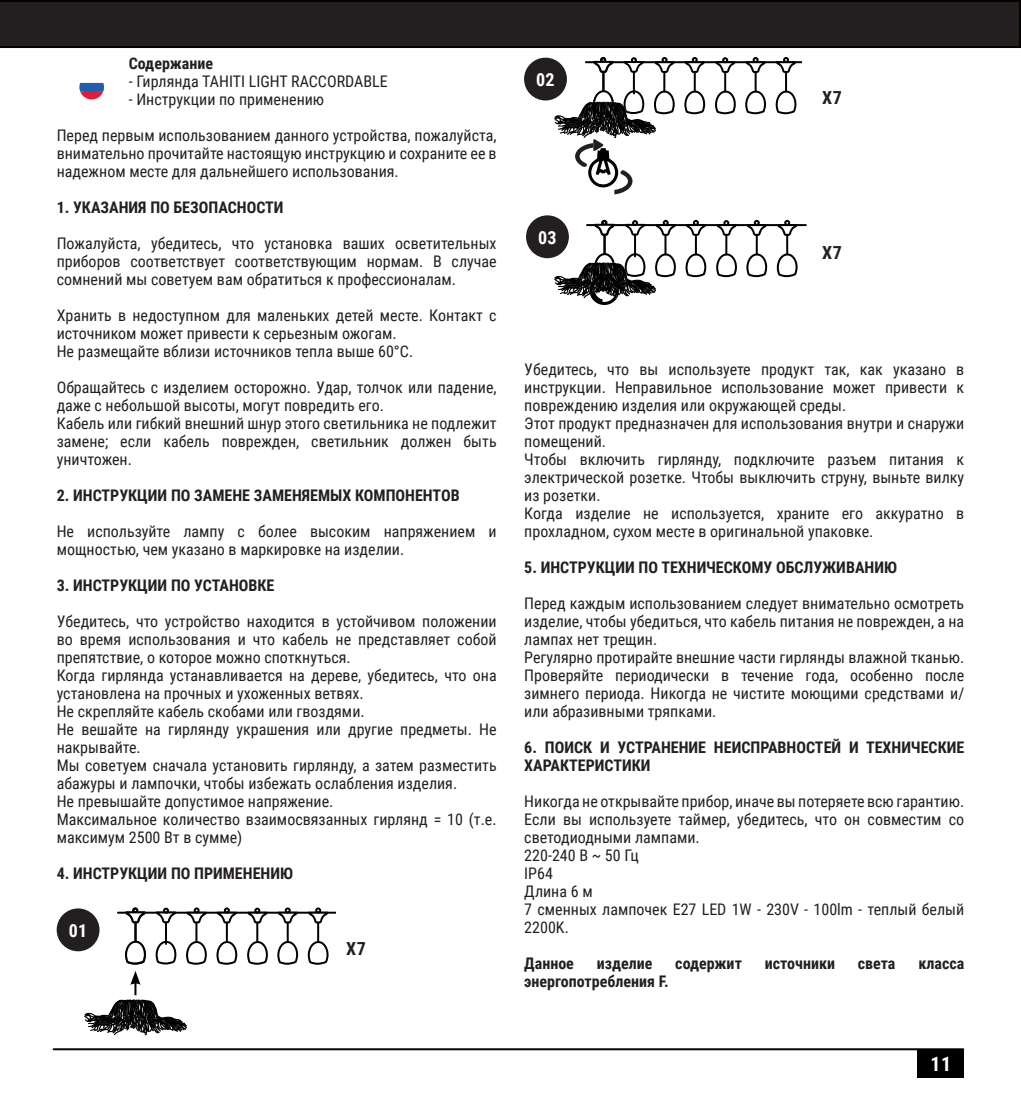
<style>
.page{position:relative;width:1021px;height:1106px;background:#fff}
.page>*{position:absolute;margin:0;border:0;box-sizing:border-box;transform-origin:0 0}
.t1{font:700 20px "Roboto Condensed";color:#fff}
.t2{font:700 18px "Roboto Condensed";color:#fff}
.t3{font:700 18px "Roboto Condensed";color:#231f20}
.t4{font:16px/18px "Roboto Condensed";color:#231f20}
.t5{font:700 16px/18px "Roboto Condensed";color:#231f20}
</style>
<div class="page">
<div style="left:917px;top:1049px;width:47px;height:28px;background:#000001"></div>
<svg style="left:79px;top:75px;width:25px;height:24px"></svg>
<svg style="left:79px;top:83px;width:25px;height:16px"></svg>
<div style="left:57px;top:908px;width:42px;height:43px;background:#231f20;border-radius:50%"></div>
<hr style="left:118px;top:911px;width:321px;height:2px;background:#000">
<hr style="left:135px;top:912px;width:2px;height:30px;background:#000">
<svg style="left:155px;top:940px;width:20px;height:25px"></svg>
<hr style="left:165px;top:914px;width:2px;height:30px;background:#000">
<svg style="left:186px;top:940px;width:20px;height:111px"></svg>
<hr style="left:195px;top:912px;width:2px;height:30px;background:#000">
<svg style="left:215px;top:940px;width:21px;height:111px"></svg>
<hr style="left:226px;top:912px;width:2px;height:30px;background:#000">
<svg style="left:246px;top:940px;width:21px;height:111px"></svg>
<hr style="left:256px;top:912px;width:2px;height:30px;background:#000">
<svg style="left:276px;top:940px;width:21px;height:111px"></svg>
<hr style="left:287px;top:912px;width:2px;height:30px;background:#000">
<svg style="left:307px;top:940px;width:21px;height:111px"></svg>
<hr style="left:317px;top:912px;width:2px;height:30px;background:#000">
<svg style="left:337px;top:1050px;width:21px;height:1px"></svg>
<svg style="left:367px;top:1050px;width:21px;height:1px"></svg>
<svg style="left:399px;top:1050px;width:21px;height:1px"></svg>
<svg style="left:154px;top:907px;width:23px;height:17px"></svg>
<svg style="left:185px;top:907px;width:22px;height:17px"></svg>
<svg style="left:215px;top:907px;width:23px;height:17px"></svg>
<svg style="left:246px;top:907px;width:22px;height:17px"></svg>
<svg style="left:276px;top:907px;width:22px;height:17px"></svg>
<svg style="left:306px;top:907px;width:23px;height:17px"></svg>
<hr style="left:134px;top:912px;width:2px;height:29px;background:#000">
<svg style="left:124px;top:907px;width:22px;height:17px"></svg>
<svg style="left:125px;top:939px;width:20px;height:43px"></svg>
<hr style="left:586px;top:61px;width:320px;height:2px;background:#000">
<hr style="left:633px;top:64px;width:2px;height:29px;background:#000">
<hr style="left:663px;top:62px;width:2px;height:30px;background:#000">
<hr style="left:693px;top:62px;width:2px;height:30px;background:#000">
<hr style="left:724px;top:62px;width:2px;height:30px;background:#000">
<hr style="left:754px;top:62px;width:2px;height:30px;background:#000">
<hr style="left:785px;top:62px;width:2px;height:30px;background:#000">
<svg style="left:622px;top:57px;width:22px;height:17px"></svg>
<svg style="left:653px;top:57px;width:22px;height:17px"></svg>
<svg style="left:683px;top:57px;width:22px;height:17px"></svg>
<svg style="left:713px;top:57px;width:23px;height:17px"></svg>
<svg style="left:744px;top:57px;width:22px;height:17px"></svg>
<svg style="left:774px;top:57px;width:23px;height:17px"></svg>
<hr style="left:602px;top:62px;width:2px;height:29px;background:#000">
<svg style="left:591px;top:57px;width:23px;height:17px"></svg>
<div style="left:524px;top:58px;width:43px;height:42px;background:#231f20;border-radius:50%"></div>
<div style="left:526px;top:215px;width:43px;height:43px;background:#231f20;border-radius:50%"></div>
<hr style="left:587px;top:224px;width:218px;height:2px;background:#000">
<svg style="left:653px;top:89px;width:23px;height:189px"></svg>
<svg style="left:683px;top:89px;width:23px;height:189px"></svg>
<svg style="left:714px;top:89px;width:23px;height:189px"></svg>
<svg style="left:744px;top:89px;width:23px;height:189px"></svg>
<svg style="left:774px;top:89px;width:24px;height:189px"></svg>
<svg style="left:575px;top:157px;width:71px;height:88px"></svg>
<div style="left:802px;top:48px;width:148px;height:89px;background:#fff"></div>
<div style="left:336px;top:904px;width:105px;height:70px;background:#fff"></div>
<img style="left:547px;top:245px;width:118px;height:60px">
<img style="left:547px;top:85px;width:118px;height:72px">
<img style="left:78px;top:982px;width:117px;height:69px">
<svg style="left:0;top:0;width:1020px;height:48px"></svg>
<hr style="left:54px;top:1048px;width:909px;height:2px;background:#040503">
<p class="t5" style="left:129px;top:53px;width:86px">Содержание</p>
<p class="t4" style="left:129px;top:71px;width:260px">- Гирлянда TAHITI LIGHT RACCORDABLE</p>
<p class="t4" style="left:129px;top:89px;width:197px">- Инструкции по применению</p>
<p class="t4" style="left:57px;top:125px;width:441px;text-align:justify">Перед первым использованием данного устройства, пожалуйста, внимательно прочитайте настоящую инструкцию и сохраните ее в надежном месте для дальнейшего использования.</p>
<p class="t5" style="left:57px;top:197px;width:228px">1. УКАЗАНИЯ ПО БЕЗОПАСНОСТИ</p>
<p class="t4" style="left:57px;top:233px;width:441px;text-align:justify">Пожалуйста, убедитесь, что установка ваших осветительных приборов соответствует соответствующим нормам. В случае сомнений мы советуем вам обратиться к профессионалам.</p>
<p class="t4" style="left:57px;top:305px;width:441px">Хранить в недоступном для маленьких детей месте. Контакт с источником может привести к серьезным ожогам.</p>
<p class="t4" style="left:57px;top:341px;width:358px">Не размещайте вблизи источников тепла выше 60°C.</p>
<p class="t4" style="left:57px;top:377px;width:441px">Обращайтесь с изделием осторожно. Удар, толчок или падение, даже с небольшой высоты, могут повредить его.</p>
<p class="t4" style="left:57px;top:413px;width:441px;text-align:justify">Кабель или гибкий внешний шнур этого светильника не подлежит замене; если кабель поврежден, светильник должен быть уничтожен.</p>
<p class="t5" style="left:57px;top:485px;width:404px">2. ИНСТРУКЦИИ ПО ЗАМЕНЕ ЗАМЕНЯЕМЫХ КОМПОНЕНТОВ</p>
<p class="t4" style="left:57px;top:521px;width:441px">Не используйте лампу с более высоким напряжением и мощностью, чем указано в маркировке на изделии.</p>
<p class="t5" style="left:57px;top:575px;width:219px">3. ИНСТРУКЦИИ ПО УСТАНОВКЕ</p>
<p class="t4" style="left:57px;top:611px;width:441px;text-align:justify">Убедитесь, что устройство находится в устойчивом положении во время использования и что кабель не представляет собой препятствие, о которое можно споткнуться.</p>
<p class="t4" style="left:57px;top:665px;width:441px">Когда гирлянда устанавливается на дереве, убедитесь, что она установлена на прочных и ухоженных ветвях.</p>
<p class="t4" style="left:57px;top:701px;width:309px">Не скрепляйте кабель скобами или гвоздями.</p>
<p class="t4" style="left:57px;top:719px;width:441px">Не вешайте на гирлянду украшения или другие предметы. Не накрывайте.</p>
<p class="t4" style="left:57px;top:755px;width:441px">Мы советуем сначала установить гирлянду, а затем разместить абажуры и лампочки, чтобы избежать ослабления изделия.</p>
<p class="t4" style="left:57px;top:791px;width:278px">Не превышайте допустимое напряжение.</p>
<p class="t4" style="left:57px;top:809px;width:441px">Максимальное количество взаимосвязанных гирлянд = 10 (т.е. максимум 2500 Вт в сумме)</p>
<p class="t5" style="left:57px;top:863px;width:238px">4. ИНСТРУКЦИИ ПО ПРИМЕНЕНИЮ</p>
<p class="t2" style="left:69px;top:917px;width:20px">01</p>
<p class="t3" style="left:346px;top:935px;width:21px">X7</p>
<p class="t2" style="left:536px;top:67px;width:20px">02</p>
<p class="t2" style="left:538px;top:224px;width:20px">03</p>
<p class="t3" style="left:822px;top:85px;width:21px">X7</p>
<p class="t3" style="left:822px;top:240px;width:21px">X7</p>
<p class="t4" style="left:524px;top:359px;width:441px;text-align:justify">Убедитесь, что вы используете продукт так, как указано в инструкции. Неправильное использование может привести к повреждению изделия или окружающей среды.</p>
<p class="t4" style="left:524px;top:413px;width:441px">Этот продукт предназначен для использования внутри и снаружи помещений.</p>
<p class="t4" style="left:524px;top:449px;width:441px;text-align:justify">Чтобы включить гирлянду, подключите разъем питания к электрической розетке. Чтобы выключить струну, выньте вилку из розетки.</p>
<p class="t4" style="left:524px;top:503px;width:441px">Когда изделие не используется, храните его аккуратно в прохладном, сухом месте в оригинальной упаковке.</p>
<p class="t5" style="left:524px;top:557px;width:374px">5. ИНСТРУКЦИИ ПО ТЕХНИЧЕСКОМУ ОБСЛУЖИВАНИЮ</p>
<p class="t4" style="left:524px;top:593px;width:441px;text-align:justify">Перед каждым использованием следует внимательно осмотреть изделие, чтобы убедиться, что кабель питания не поврежден, а на лампах нет трещин.</p>
<p class="t4" style="left:524px;top:647px;width:441px;text-align:justify">Регулярно протирайте внешние части гирлянды влажной тканью.<br>Проверяйте периодически в течение года, особенно после зимнего периода. Никогда не чистите моющими средствами и/ или абразивными тряпками.</p>
<p class="t5" style="left:524px;top:737px;width:441px">6. ПОИСК И УСТРАНЕНИЕ НЕИСПРАВНОСТЕЙ И ТЕХНИЧЕСКИЕ<br>ХАРАКТЕРИСТИКИ</p>
<p class="t4" style="left:524px;top:791px;width:441px">Никогда не открывайте прибор, иначе вы потеряете всю гарантию.</p>
<p class="t4" style="left:524px;top:809px;width:441px">Если вы используете таймер, убедитесь, что он совместим со светодиодными лампами.</p>
<p class="t4" style="left:524px;top:845px;width:116px">220-240 В ~ 50 Гц</p>
<p class="t4" style="left:524px;top:863px;width:30px">IP64</p>
<p class="t4" style="left:524px;top:881px;width:70px">Длина 6 м</p>
<p class="t4" style="left:524px;top:899px;width:441px">7 сменных лампочек E27 LED 1W - 230V - 100lm - теплый белый<br>2200K.</p>
<p class="t5" style="left:524px;top:953px;width:51px">Данное</p>
<p class="t5" style="left:597px;top:953px;width:57px">изделие</p>
<p class="t5" style="left:675px;top:953px;width:68px">содержит</p>
<p class="t5" style="left:764px;top:953px;width:72px">источники</p>
<p class="t5" style="left:858px;top:953px;width:39px">света</p>
<p class="t5" style="left:918px;top:953px;width:47px">класса</p>
<p class="t5" style="left:524px;top:971px;width:146px">энергопотребления F.</p>
<p class="t1" style="left:930px;top:1049px;width:22px">11</p>
</div>
